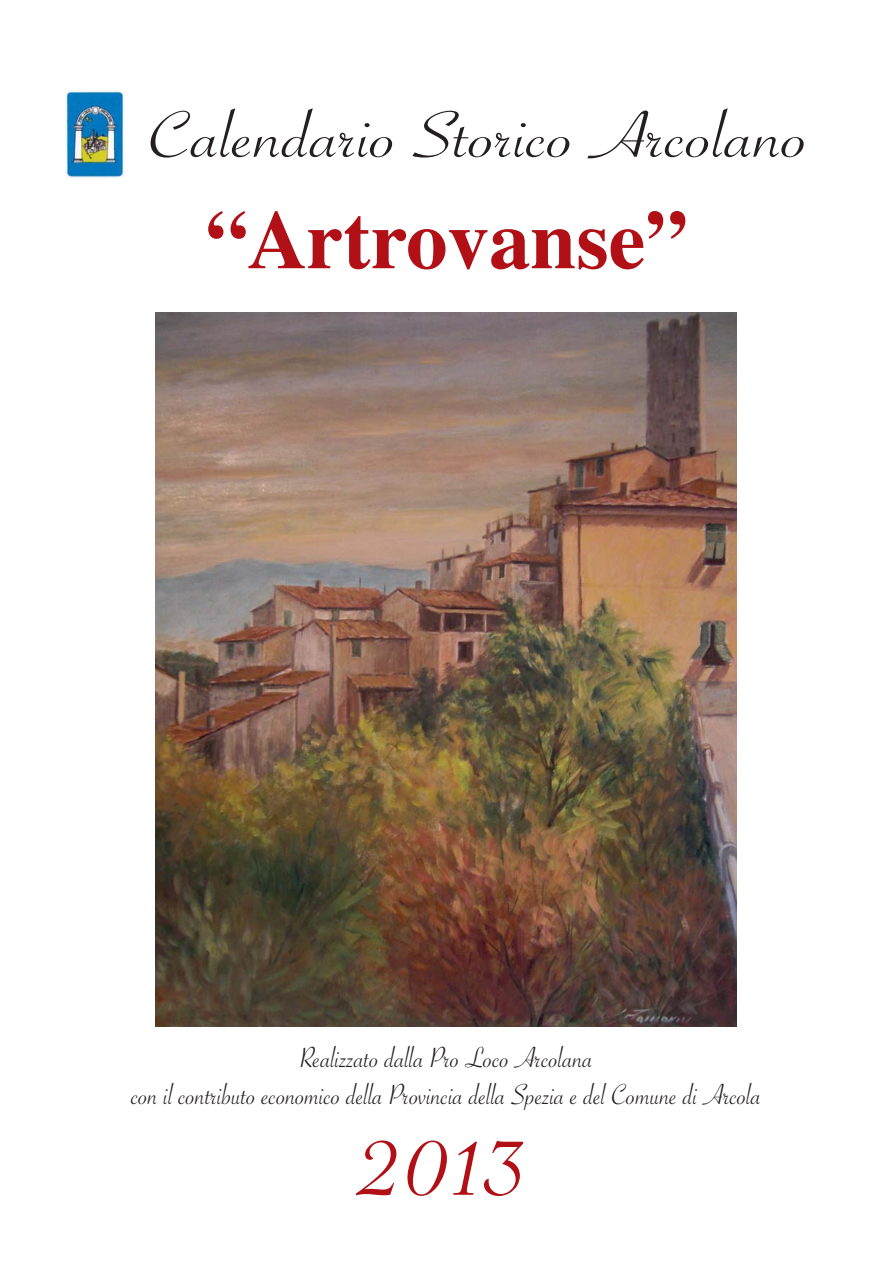
<style>
.page{position:relative;width:893px;height:1263px;background:#fff}
.page>*{position:absolute;margin:0;border:0;box-sizing:border-box;transform-origin:0 0}
.t1{font:134.55px "Savoye Let Plain";color:#b01016}
.t2{font:700 82.8px "Times";color:#b01016}
.t3{font:70.35px "Savoye Let Plain";color:#231f20;scale:1.25 1}
.t4{font:31.05px/36.3px "Savoye Let Plain";color:#231f20;text-align:center}
</style>
<div class="page">
<img style="left:156px;top:312px;width:580px;height:714px">
<img style="left:65px;top:90px;width:59px;height:88px">
<h3 class="t3" style="left:149px;top:108px;width:529px">Calendario Storico Arcolano</h3>
<h2 class="t2" style="left:206px;top:206px;width:483px">“Artrovanse”</h2>
<p class="t4" style="left:131px;top:1041px;width:631px">Realizzato dalla Pro Loco Arcolana<br>con il contributo economico della Provincia della Spezia e del Comune di Arcola</p>
<h1 class="t1" style="left:363px;top:1102px;width:168px">2013</h1>
</div>
